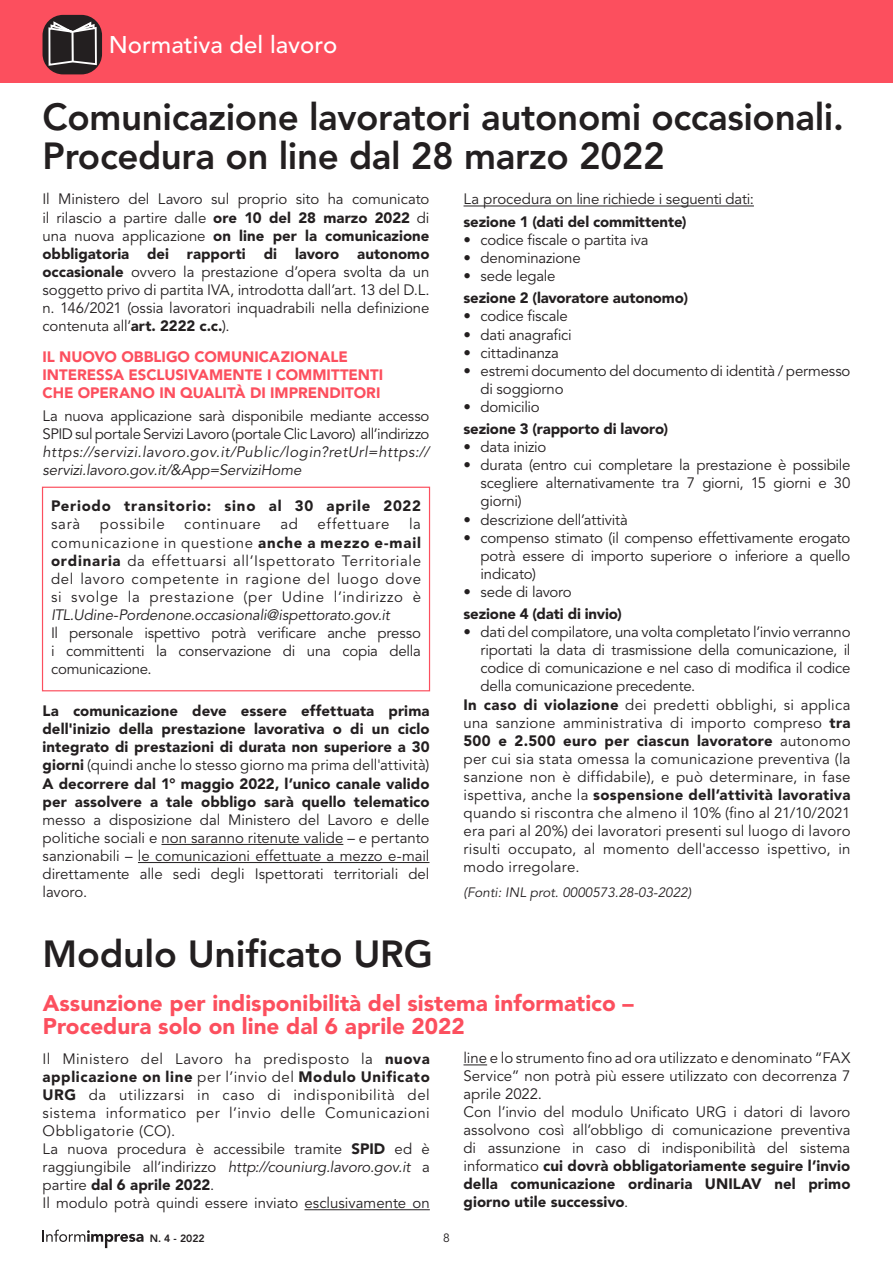
<style>
.page{position:relative;width:893px;height:1263px;background:#fff}
.page>*{position:absolute;margin:0;border:0;box-sizing:border-box;transform-origin:0 0}
.Normale{font:800 37.5px/39px "Avenir LT Std";letter-spacing:-.01em;color:#231f20}
.t1{font:500 24px "Avenir LT Std";color:#fff}
.Normale-2{font:900 22.5px/22.5px "Avenir LT Std";color:#fc4f5e}
.Normale-3{font:15px/18px "Avenir LT Std";letter-spacing:-.005em;color:#231f20;text-align:justify}
.Normale-4{font:900 15px/18.1px "Avenir LT Std";color:#231f20;text-align:justify}
.Normale-5{font:900 15px/18.1px "Avenir LT Std";color:#fc4f5e}
.Normale-6{font:900 15px/18.1px "Avenir LT Std";letter-spacing:.05em;color:#231f20}
.Normale-7{font:15px "Avenir LT Std";letter-spacing:.045em;color:#231f20}
.Normale-8{font:15px "Avenir LT Std";letter-spacing:.04em;color:#231f20}
.Normale-9{font:italic 13.5px "Avenir LT Std";color:#231f20}
.t2{font:12px "Avenir LT Std";color:#231f20}
.t3{font:800 10.5px "Avenir LT Std";color:#231f20}
.s1{font-weight:900}
.s2{font-style:italic}
.s3{font-weight:400}
</style>
<div class="page">
<div style="left:0;top:0;width:893px;height:83px;background:#fc4f5e"></div>
<div style="left:43px;top:15px;width:59px;height:59px;background:#231f20;border-radius:21px"></div>
<svg style="left:43px;top:1229px;width:101px;height:19px"></svg>
<svg style="left:47px;top:20px;width:51px;height:47px"></svg>
<hr style="left:304px;top:1209px;width:126px;height:1px;background:#231f20">
<svg style="left:463px;top:1064px;width:24px;height:1px"></svg>
<div style="left:42px;top:487px;width:388px;height:204px;border:1px solid #fc4f5e"></div>
<hr style="left:161px;top:844px;width:182px;height:1px;background:#231f20">
<hr style="left:138px;top:862px;width:291px;height:1px;background:#231f20">
<hr style="left:464px;top:206px;width:290px;height:1px;background:#231f20">
<h2 class="t1" style="left:109px;top:31px;width:230px">Normativa del lavoro</h2>
<p class="Normale" style="left:43px;top:98px;width:803px">Comunicazione lavoratori autonomi occasionali.<br>Procedura on line dal 28 marzo 2022</p>
<p class="Normale-3" style="left:43px;top:191px;width:388px">Il Ministero del Lavoro sul proprio sito ha comunicato il rilascio a partire dalle <span class="s1">ore 10 del 28 marzo 2022</span> di una nuova applicazione <span class="s1">on line per la comunicazione obbligatoria dei rapporti di lavoro autonomo occasionale</span> ovvero la prestazione d’opera svolta da un soggetto privo di partita IVA, introdotta dall’art. 13 del D.L. n. 146/2021 (ossia lavoratori inquadrabili nella definizione contenuta all’<span class="s1">art. 2222 c.c.</span>).</p>
<p class="Normale-5" style="left:43px;top:348px;width:342px">IL NUOVO OBBLIGO COMUNICAZIONALE<br>INTERESSA ESCLUSIVAMENTE I COMMITTENTI<br>CHE OPERANO IN QUALITÀ DI IMPRENDITORI</p>
<p class="Normale-3" style="left:43px;top:407px;width:388px">La nuova applicazione sarà disponibile mediante accesso SPID sul portale Servizi Lavoro (portale Clic Lavoro) all’indirizzo <span class="s2">https://servizi.lavoro.gov.it/Public/login?retUrl=https:// servizi.lavoro.gov.it/&amp;App=ServiziHome</span></p>
<p class="Normale-6" style="left:51px;top:497px;width:371px">Periodo transitorio: sino al 30 aprile 2022 <span class="s3">sarà</span></p>
<p class="Normale-7" style="left:100px;top:516px;width:66px">possibile</p>
<p class="Normale-7" style="left:184px;top:516px;width:78px">continuare</p>
<p class="Normale-3" style="left:280px;top:516px;width:19px">ad</p>
<p class="Normale-8" style="left:318px;top:516px;width:73px">effettuare</p>
<p class="Normale-3" style="left:51px;top:516px;width:371px;text-indent:358px">la comunicazione in questione <span class="s1">anche a mezzo e-mail ordinaria</span> da effettuarsi all’Ispettorato Territoriale del lavoro competente in ragione del luogo dove si svolge la prestazione (per Udine l’indirizzo è <span class="s2">ITL.Udine-Pordenone.occasionali@ispettorato.gov.it</span></p>
<p class="Normale-3" style="left:51px;top:624px;width:371px">Il personale ispettivo potrà verificare anche presso i committenti la conservazione di una copia della comunicazione.</p>
<p class="Normale-4" style="left:43px;top:702px;width:389px">La comunicazione deve essere effettuata prima dell'inizio della prestazione lavorativa o di un ciclo integrato di prestazioni di durata non superiore a 30 giorni <span class="s3">(quindi anche lo stesso giorno ma prima dell'attività)</span></p>
<p class="Normale-3" style="left:43px;top:775px;width:389px"><span class="s1">A decorrere dal 1° maggio 2022, l’unico canale valido per assolvere a tale obbligo sarà quello telematico </span>messo a disposizione dal Ministero del Lavoro e delle politiche sociali e non saranno ritenute valide – e pertanto sanzionabili – le comunicazioni effettuate a mezzo e-mail direttamente alle sedi degli Ispettorati territoriali del lavoro.</p>
<p class="Normale" style="left:43px;top:935px;width:392px">Modulo Unificato URG</p>
<p class="Normale-3" style="left:464px;top:191px;width:292px">La procedura on line richiede i seguenti dati:</p>
<p class="Normale-4" style="left:464px;top:212px;width:225px">sezione 1 (dati del committente)</p>
<p class="Normale-3" style="left:464px;top:231px;width:187px">• codice fiscale o partita iva</p>
<p class="Normale-3" style="left:464px;top:249px;width:119px">• denominazione</p>
<p class="Normale-3" style="left:464px;top:267px;width:94px">• sede legale</p>
<p class="Normale-4" style="left:464px;top:289px;width:226px">sezione 2 (lavoratore autonomo)</p>
<p class="Normale-3" style="left:464px;top:308px;width:106px">• codice fiscale</p>
<p class="Normale-3" style="left:464px;top:326px;width:110px">• dati anagrafici</p>
<p class="Normale-3" style="left:464px;top:344px;width:97px">• cittadinanza</p>
<p class="Normale-3" style="left:481px;top:362px;width:371px;text-indent:-17px">• estremi documento del documento di identità / permesso di soggiorno</p>
<p class="Normale-3" style="left:464px;top:398px;width:78px">• domicilio</p>
<p class="Normale-4" style="left:464px;top:420px;width:206px">sezione 3 (rapporto di lavoro)</p>
<p class="Normale-3" style="left:464px;top:438px;width:84px">• data inizio</p>
<p class="Normale-3" style="left:481px;top:456px;width:371px;text-indent:-17px">• durata (entro cui completare la prestazione è possibile scegliere alternativamente tra 7 giorni, 15 giorni e 30 giorni)</p>
<p class="Normale-3" style="left:464px;top:511px;width:166px">• descrizione dell’attività</p>
<p class="Normale-3" style="left:481px;top:529px;width:371px;text-indent:-17px">• compenso stimato (il compenso effettivamente erogato potrà essere di importo superiore o inferiore a quello indicato)</p>
<p class="Normale-3" style="left:464px;top:583px;width:110px">• sede di lavoro</p>
<p class="Normale-4" style="left:464px;top:605px;width:160px">sezione 4 (dati di invio)</p>
<p class="Normale-3" style="left:481px;top:623px;width:371px;text-indent:-17px">• dati del compilatore, una volta completato l’invio verranno riportati la data di trasmissione della comunicazione, il codice di comunicazione e nel caso di modifica il codice della comunicazione precedente.</p>
<p class="Normale-3" style="left:464px;top:696px;width:389px"><span class="s1">In caso di violazione</span> dei predetti obblighi, si applica una sanzione amministrativa di importo compreso <span class="s1">tra 500 e 2.500 euro per ciascun lavoratore</span> autonomo per cui sia stata omessa la comunicazione preventiva (la sanzione non è diffidabile), e può determinare, in fase ispettiva, anche la <span class="s1">sospensione dell’attività lavorativa </span>quando si riscontra che almeno il 10% (fino al 21/10/2021 era pari al 20%) dei lavoratori presenti sul luogo di lavoro risulti occupato, al momento dell'accesso ispettivo, in modo irregolare.</p>
<p class="Normale-9" style="left:464px;top:885px;width:229px">(Fonti: INL prot. 0000573.28-03-2022)</p>
<p class="Normale-2" style="left:43px;top:992px;width:592px">Assunzione per indisponibilità del sistema informatico –<br>Procedura solo on line dal 6 aprile 2022</p>
<p class="Normale-3" style="left:463px;top:1050px;width:388px">line e lo strumento fino ad ora utilizzato e denominato “FAX Service” non potrà più essere utilizzato con decorrenza 7 aprile 2022.</p>
<p class="Normale-3" style="left:463px;top:1104px;width:388px">Con l’invio del modulo Unificato URG i datori di lavoro assolvono così all’obbligo di comunicazione preventiva di assunzione in caso di indisponibilità del sistema informatico <span class="s1">cui dovrà obbligatoriamente seguire l’invio della comunicazione ordinaria UNILAV nel primo giorno utile successivo</span>.</p>
<p class="Normale-3" style="left:43px;top:1050px;width:389px">Il Ministero del Lavoro ha predisposto la <span class="s1">nuova applicazione on line</span> per l’invio del <span class="s1">Modulo Unificato URG</span> da utilizzarsi in caso di indisponibilità del sistema informatico per l’invio delle Comunicazioni Obbligatorie (CO).</p>
<p class="Normale-3" style="left:43px;top:1140px;width:389px">La nuova procedura è accessibile tramite <span class="s1">SPID</span> ed è raggiungibile all’indirizzo <span class="s2">http://couniurg.lavoro.gov.it</span> a partire <span class="s1">dal 6 aprile 2022</span>.</p>
<p class="Normale-3" style="left:43px;top:1194px;width:389px">Il modulo potrà quindi essere inviato esclusivamente on</p>
<p class="t3" style="left:150px;top:1232px;width:57px">N. 4 - 2022</p>
<p class="t2" style="left:443px;top:1231px;width:8px">8</p>
</div>
